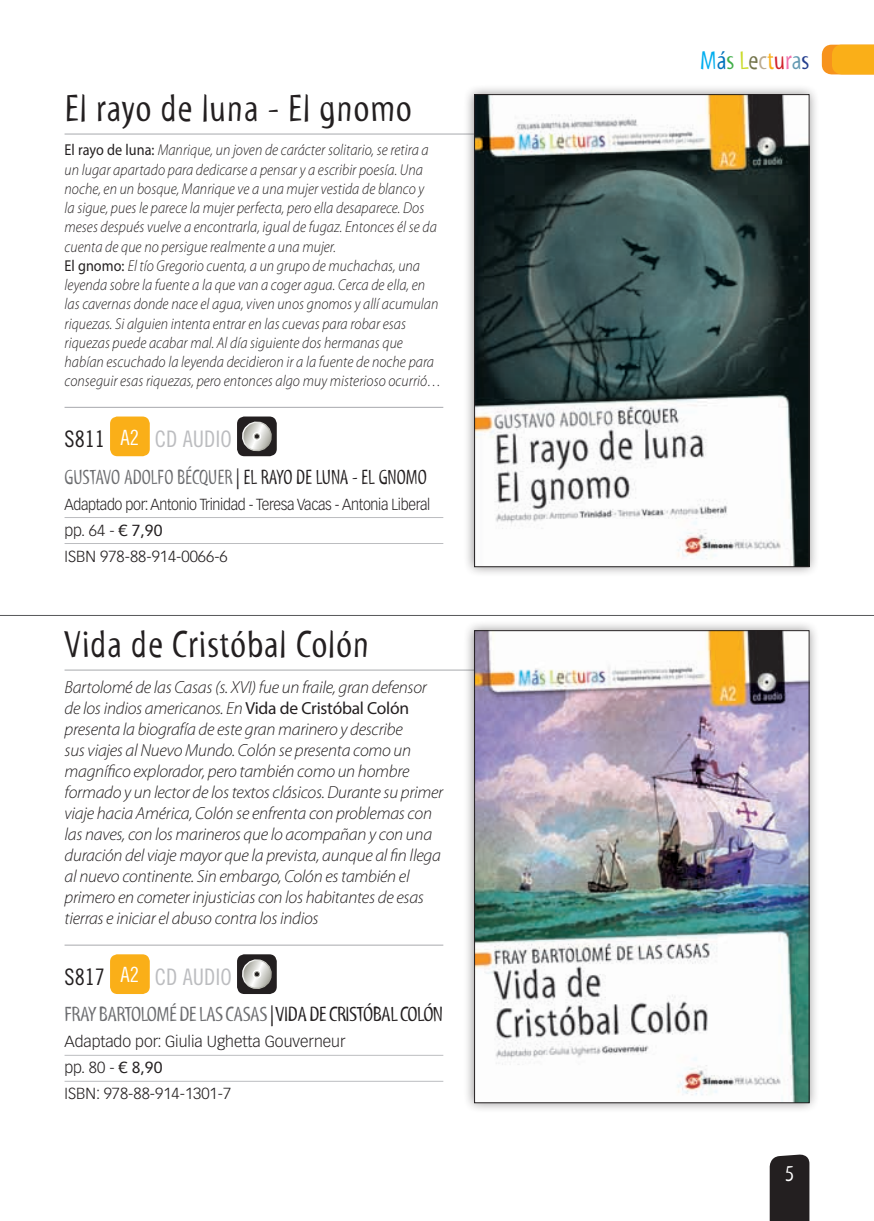
<style>
.page{position:relative;width:874px;height:1221px;background:#fff}
.page>*{position:absolute;margin:0;border:0;box-sizing:border-box;transform-origin:0 0}
.t1{font:38.5px "Myriad Std Tilt";letter-spacing:.025em;color:#231f20}
.t2{font:26.25px "Myriad Std Tilt";color:#00aeef}
.t3{font:22.75px "Trade Gothic Cond Eighteen";color:#bcbdc0}
.t4{font:22.75px "Myriad Std Tilt";color:#fff}
.t5{font:21px "Myriad Std Tilt";color:#231f20;scale:.9 1}
.t6{font:21px "Myriad Std Tilt";letter-spacing:-.025em;color:#231f20}
.t7{font:21px "Myriad Std Tilt";color:#6c6d70}
.t8{font:italic 300 17.5px/21px "Myriad Pro";letter-spacing:-.015em;color:#231f20}
.t9{font:italic 300 15.75px/19.2px "Myriad Pro";letter-spacing:.005em;color:#231f20;scale:.9 1}
.t10{font:300 15.75px/25.9px "Vectora LT Std";letter-spacing:-.02em;color:#231f20;scale:.9 1}
.t11{font:300 15.75px/25.9px "Vectora LT Std";color:#231f20}
.s1{font-weight:400;font-style:normal}
.s2{color:#231f20}
.s3{font-size:21px;color:#fff}
.s4{color:#6c6d70}
.s5{font-weight:400}
.s6{color:#0072bc}
.s7{color:#40ae49}
.s8{color:#cadb2a}
.s9{color:#73744b}
.s10{color:#bcac92}
.s11{color:#faaf18}
.s12{color:#d1232a}
.s13{color:#f171ab}
.s14{color:#649ab2}
.s15{color:#253f8e}
</style>
<div class="page">
<hr style="left:64px;top:134px;width:478px;height:1px;background:#a8a9ad">
<hr style="left:64px;top:407px;width:379px;height:1px;background:#a8a9ad">
<hr style="left:64px;top:517px;width:379px;height:1px;background:#bcbdc0">
<hr style="left:64px;top:543px;width:379px;height:1px;background:#bcbdc0">
<div style="left:110px;top:416px;width:40px;height:40px;background:#faaf18;border-radius:7px"></div>
<div style="left:237px;top:416px;width:39px;height:40px;background:#231f20;border-radius:7px"></div>
<svg style="left:239px;top:418px;width:36px;height:34px"></svg>
<hr style="left:64px;top:669px;width:478px;height:1px;background:#a8a9ad">
<hr style="left:64px;top:944px;width:379px;height:1px;background:#a8a9ad">
<hr style="left:64px;top:1054px;width:379px;height:1px;background:#bcbdc0">
<hr style="left:64px;top:1080px;width:379px;height:1px;background:#bcbdc0">
<div style="left:110px;top:954px;width:40px;height:39px;background:#faaf18;border-radius:7px"></div>
<div style="left:237px;top:954px;width:39px;height:39px;background:#231f20;border-radius:7px"></div>
<svg style="left:239px;top:956px;width:36px;height:33px"></svg>
<div style="left:463px;top:83px;width:356px;height:493px;background:#231f20;opacity:.5"></div>
<img style="left:476px;top:96px;width:331px;height:469px">
<div style="left:474px;top:94px;width:335px;height:473px;border:1px solid #231f20"></div>
<div style="left:463px;top:619px;width:356px;height:493px;background:#231f20;opacity:.5"></div>
<img style="left:476px;top:632px;width:331px;height:468px">
<div style="left:474px;top:630px;width:335px;height:472px;border:1px solid #231f20"></div>
<div style="left:769px;top:1154px;width:40px;height:66px;background:#231f20"></div>
<svg style="left:821px;top:45px;width:52px;height:29px;background:#f9ac21"></svg>
<hr style="left:0;top:615px;width:873px;height:1px;background:#57585a">
<h1 class="t1" style="left:64px;top:87px;width:348px">EL RAYO DE LUNA - EL GNOMO</h1>
<p class="t9" style="left:64px;top:141px;width:420px"><span class="s1">El rayo de luna:</span> Manrique, un joven de carácter solitario, se retira a un lugar apartado para dedicarse a pensar y a escribir poesía. Una noche, en un bosque, Manrique ve a una mujer vestida de blanco y<br>la sigue, pues le parece la mujer perfecta, pero ella desaparece. Dos meses después vuelve a encontrarla, igual de fugaz. Entonces él se da cuenta de que no persigue realmente a una mujer.<br><span class="s1">El gnomo:</span> El tío Gregorio cuenta, a un grupo de muchachas, una leyenda sobre la fuente a la que van a coger agua. Cerca de ella, en las cavernas donde nace el agua, viven unos gnomos y allí acumulan riquezas. Si alguien intenta entrar en las cuevas para robar esas riquezas puede acabar mal. Al día siguiente dos hermanas que habían escuchado la leyenda decidieron ir a la fuente de noche para conseguir esas riquezas, pero entonces algo muy misterioso ocurrió…</p>
<h3 class="t3" style="left:64px;top:426px;width:169px"><span class="s2">S811</span> <span class="s3">A2</span> CD AUDIO</h3>
<h3 class="t5" style="left:64px;top:465px;width:404px"><span class="s4">GUSTAVO ADOLFO BÉCQUER</span> | EL RAYO DE LUNA - EL GNOMO</h3>
<p class="t10" style="left:64px;top:491px;width:408px">Adaptado por: Antonio Trinidad - Teresa Vacas - Antonia Liberal pp. 64 - <span class="s5">€ 7,90<br></span>ISBN 978-88-914-0066-6</p>
<h1 class="t1" style="left:64px;top:623px;width:306px">VIDA DE CRISTÓBAL COLÓN</h1>
<p class="t8" style="left:64px;top:677px;width:380px">Bartolomé de las Casas (s. XVI) fue un fraile, gran defensor de los indios americanos. En <span class="s1">Vida de Cristóbal Colón </span>presenta la biografía de este gran marinero y describe<br>sus viajes al Nuevo Mundo. Colón se presenta como un magnífico explorador, pero también como un hombre formado y un lector de los textos clásicos. Durante su primer viaje hacia América, Colón se enfrenta con problemas con las naves, con los marineros que lo acompañan y con una duración del viaje mayor que la prevista, aunque al fin llega al nuevo continente. Sin embargo, Colón es también el primero en cometer injusticias con los habitantes de esas tierras e iniciar el abuso contra los indios</p>
<h3 class="t3" style="left:64px;top:963px;width:169px"><span class="s2">S817</span> <span class="s3">A2</span> CD AUDIO</h3>
<h3 class="t7" style="left:64px;top:1003px;width:9px">FRAY</h3>
<h3 class="t6" style="left:99px;top:1003px;width:345px"><span class="s4">BAR TOLO MÉ DE LA S CASAS</span>| VIDA DE CRISTÓBAL COLÓN</h3>
<p class="t11" style="left:64px;top:1029px;width:282px">Adaptado por: Giulia Ughetta Gouverneur pp. 80 - <span class="s5">€ 8,90<br></span>ISBN: 978-88-914-1301-7</p>
<h2 class="t2" style="left:699px;top:46px;width:111px">M<span class="s6">Á</span><span class="s7">S</span> <span class="s8">L</span><span class="s9">E</span><span class="s10">C</span><span class="s11">T</span><span class="s12">U</span><span class="s13">R</span><span class="s14">A</span><span class="s15">S</span></h2>
<h3 class="t4" style="left:784px;top:1161px;width:11px">5</h3>
</div>
